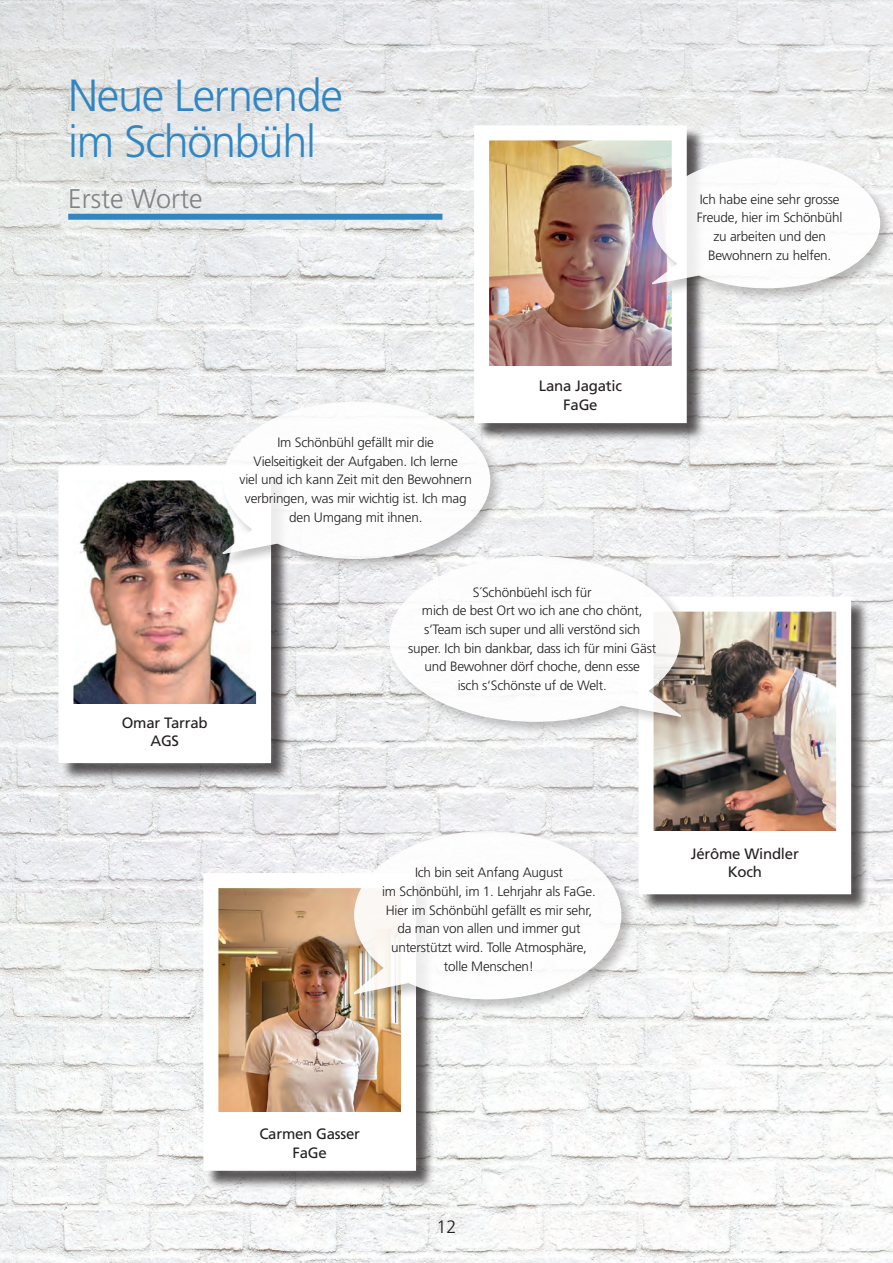
<style>
.page{position:relative;width:893px;height:1263px;background:#fff}
.page>*{position:absolute;margin:0;border:0;box-sizing:border-box;transform-origin:0 0}
.t1{font:300 45px/46.5px "Frutiger LT Std";letter-spacing:-.03em;color:#3186c2}
.t2{font:300 27px "Frutiger LT Std";color:#808285}
.t3{font:300 18px "Frutiger LT Std";color:#231f20}
.t4{font:15px/18.8px "Frutiger LT Std";letter-spacing:-.015em;color:#231f20;text-align:center}
.t5{font:300 13.5px/18.8px "Frutiger LT Std";letter-spacing:-.015em;color:#231f20;text-align:center}
</style>
<div class="page">
<img style="left:0;top:0;width:893px;height:1263px">
<div style="left:68px;top:214px;width:374px;height:6px;background:#3186c2"></div>
<div style="left:476px;top:128px;width:229px;height:314px;background:#231f20;opacity:.75"></div>
<img style="left:490px;top:141px;width:181px;height:225px">
<div style="left:488px;top:366px;width:187px;height:51px;background:#fff"></div>
<div style="left:650px;top:155px;width:243px;height:148px;background:#231f20;opacity:.3"></div>
<svg style="left:647px;top:157px;width:234px;height:132px"></svg>
<div style="left:205px;top:875px;width:230px;height:315px;background:#231f20;opacity:.75"></div>
<img style="left:219px;top:889px;width:181px;height:223px">
<div style="left:217px;top:1112px;width:187px;height:51px;background:#fff"></div>
<div style="left:352px;top:828px;width:284px;height:186px;background:#231f20;opacity:.3"></div>
<svg style="left:349px;top:830px;width:273px;height:170px"></svg>
<div style="left:641px;top:599px;width:229px;height:314px;background:#231f20;opacity:.75"></div>
<img style="left:655px;top:613px;width:180px;height:218px">
<div style="left:652px;top:831px;width:187px;height:51px;background:#fff"></div>
<div style="left:387px;top:554px;width:308px;height:182px;background:#231f20;opacity:.3"></div>
<svg style="left:388px;top:555px;width:299px;height:168px"></svg>
<div style="left:61px;top:467px;width:229px;height:315px;background:#231f20;opacity:.75"></div>
<img style="left:74px;top:481px;width:181px;height:223px">
<div style="left:72px;top:704px;width:187px;height:51px;background:#fff"></div>
<div style="left:221px;top:399px;width:284px;height:174px;background:#231f20;opacity:.3"></div>
<svg style="left:217px;top:401px;width:274px;height:159px"></svg>
<h1 class="t1" style="left:68px;top:73px;width:276px">Neue Lernende im Schönbühl</h1>
<h2 class="t2" style="left:68px;top:183px;width:136px">Erste Worte</h2>
<p class="t5" style="left:697px;top:190px;width:147px">Ich habe eine sehr grosse<br>Freude, hier im Schönbühl zu arbeiten und den<br>Bewohnern zu helfen.</p>
<p class="t4" style="left:122px;top:713px;width:87px">Omar Tarrab<br>AGS</p>
<p class="t5" style="left:240px;top:433px;width:234px">Im Schönbühl gefällt mir die<br>Vielseitigkeit der Aufgaben. Ich lerne<br>viel und ich kann Zeit mit den Bewohnern verbringen, was mir wichtig ist. Ich mag den Umgang mit ihnen.</p>
<p class="t4" style="left:539px;top:376px;width:85px">Lana Jagatic<br>FaGe</p>
<p class="t5" style="left:408px;top:583px;width:249px">S´Schönbüehl isch für<br>mich de best Ort wo ich ane cho chönt, s‘Team isch super und alli verstönd sich super. Ich bin dankbar, dass ich für mini Gäst und Bewohner dörf choche, denn esse<br>isch s‘Schönste uf de Welt.</p>
<p class="t5" style="left:382px;top:863px;width:215px">Ich bin seit Anfang August<br>im Schönbühl, im 1. Lehrjahr als FaGe.<br>Hier im Schönbühl gefällt es mir sehr, da man von allen und immer gut unterstützt wird. Tolle Atmosphäre, tolle Menschen!</p>
<p class="t4" style="left:691px;top:844px;width:109px">Jérôme Windler<br>Koch</p>
<p class="t4" style="left:259px;top:1125px;width:102px">Carmen Gasser<br>FaGe</p>
<h3 class="t3" style="left:436px;top:1217px;width:22px">12</h3>
</div>
